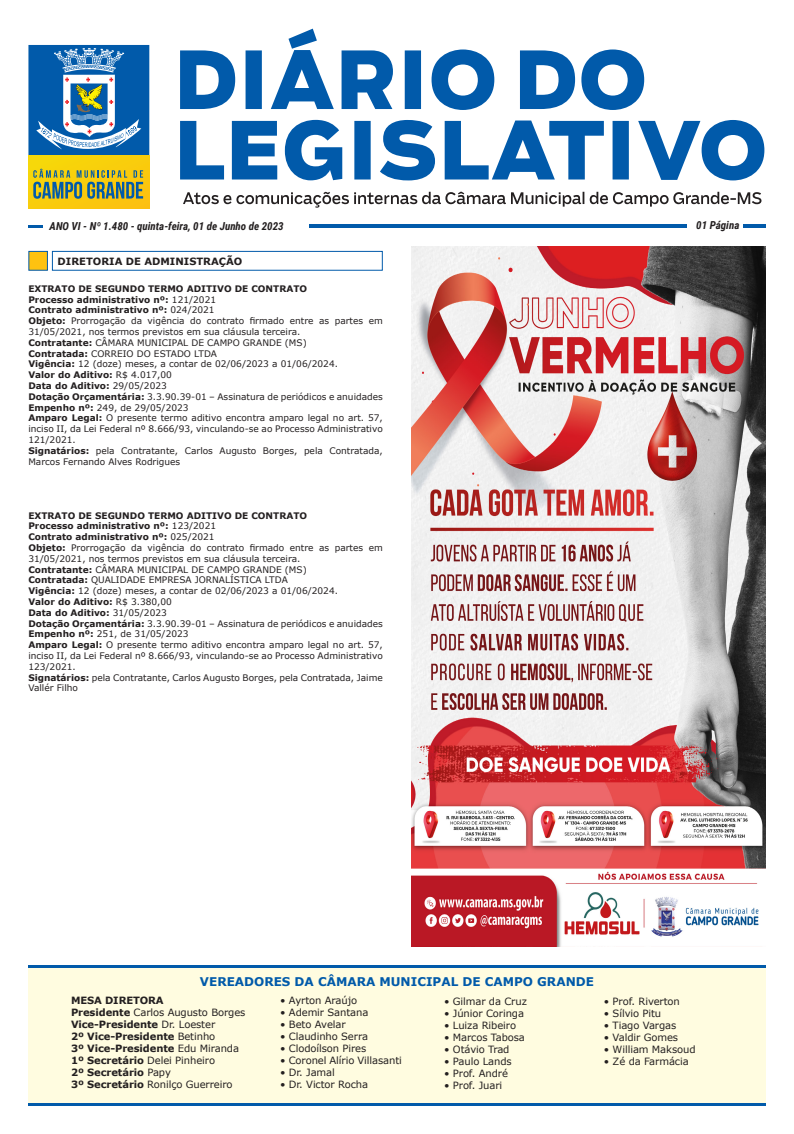
<style>
.page{position:relative;width:794px;height:1134px;background:#fff}
.page>*{position:absolute;margin:0;border:0;box-sizing:border-box;transform-origin:0 0}
.t1{font:700 12px "Verdana";color:#015aaa}
.t2{font:italic 700 11px "Roboto Condensed";color:#231f20}
.t3{font:10px "Verdana";letter-spacing:-.01em;color:#231f20}
.Título_Seção{font:700 10px/12px "Verdana";letter-spacing:-.01em;color:#231f20}
.t4{font:9px/10.8px "Verdana";color:#231f20}
.t5{font:700 9px "Verdana";color:#231f20}
.s1{font-weight:400}
.s2{font-weight:700}
</style>
<div class="page">
<svg style="left:180px;top:29px;width:584px;height:151px"></svg>
<svg style="left:183px;top:192px;width:578px;height:16px"></svg>
<div style="left:29px;top:155px;width:120px;height:53px;background:#f9ce0c"></div>
<svg style="left:33px;top:169px;width:110px;height:30px"></svg>
<svg style="left:28px;top:45px;width:121px;height:110px"></svg>
<hr style="left:28px;top:225px;width:14px;height:3px;background:#015aaa">
<hr style="left:309px;top:224px;width:377px;height:3px;background:#015aaa">
<hr style="left:743px;top:224px;width:22px;height:3px;background:#015aaa">
<div style="left:28px;top:965px;width:737px;height:138px;background:#fffce0"></div>
<hr style="left:28px;top:965px;width:737px;height:3px;background:#015aaa">
<hr style="left:28px;top:1103px;width:737px;height:3px;background:#015aaa">
<div style="left:28px;top:251px;width:20px;height:20px;background:#fec210;border:1px solid #015aaa"></div>
<div style="left:52px;top:251px;width:331px;height:20px;background:#fff;border:1px solid #015aaa"></div>
<img style="left:411px;top:247px;width:354px;height:700px">
<p class="t2" style="left:50px;top:218px;width:235px">ANO VI - Nº 1.480 - quinta-feira, 01 de Junho de 2023</p>
<p class="t2" style="left:696px;top:217px;width:45px">01 Página</p>
<p class="Título_Seção" style="left:58px;top:255px;width:186px">DIRETORIA DE ADMINISTRAÇÃO</p>
<p class="t5" style="left:28px;top:282px;width:280px">EXTRATO DE SEGUNDO TERMO ADITIVO DE CONTRATO</p>
<p class="t5" style="left:28px;top:293px;width:189px">Processo administrativo nº: <span class="s1">121/2021</span></p>
<p class="t5" style="left:28px;top:304px;width:188px">Contrato administrativo nº: <span class="s1">024/2021</span></p>
<p class="t4" style="left:28px;top:315px;width:356px"><span class="s2">Objeto:</span> Prorrogação da vigência do contrato firmado entre as partes em<br>31/05/2021, nos termos previstos em sua cláusula terceira.</p>
<p class="t4" style="left:28px;top:337px;width:280px"><span class="s2">Contratante:</span> CÂMARA MUNICIPAL DE CAMPO GRANDE (MS)</p>
<p class="t4" style="left:28px;top:348px;width:190px"><span class="s2">Contratada:</span> CORREIO DO ESTADO LTDA</p>
<p class="t4" style="left:28px;top:359px;width:311px"><span class="s2">Vigência:</span> 12 (doze) meses, a contar de 02/06/2023 a 01/06/2024.</p>
<p class="t5" style="left:28px;top:369px;width:145px">Valor do Aditivo: <span class="s1">R$ 4.017,00</span></p>
<p class="t5" style="left:28px;top:379px;width:140px">Data do Aditivo: <span class="s1">29/05/2023</span></p>
<p class="t4" style="left:28px;top:391px;width:356px"><span class="s2">Dotação Orçamentária:</span> 3.3.90.39-01 – Assinatura de periódicos e anuidades</p>
<p class="t4" style="left:28px;top:402px;width:162px"><span class="s2">Empenho nº:</span> 249, de 29/05/2023</p>
<p class="t4" style="left:28px;top:413px;width:356px;text-align:justify"><span class="s2">Amparo Legal:</span> O presente termo aditivo encontra amparo legal no art. 57, inciso II, da Lei Federal nº 8.666/93, vinculando-se ao Processo Administrativo 121/2021.</p>
<p class="t4" style="left:28px;top:445px;width:356px"><span class="s2">Signatários:</span> pela Contratante, Carlos Augusto Borges, pela Contratada,<br>Marcos Fernando Alves Rodrigues</p>
<p class="t5" style="left:28px;top:509px;width:280px">EXTRATO DE SEGUNDO TERMO ADITIVO DE CONTRATO</p>
<p class="t5" style="left:28px;top:520px;width:189px">Processo administrativo nº: <span class="s1">123/2021</span></p>
<p class="t5" style="left:28px;top:530px;width:188px">Contrato administrativo nº: <span class="s1">025/2021</span></p>
<p class="t4" style="left:28px;top:542px;width:356px"><span class="s2">Objeto:</span> Prorrogação da vigência do contrato firmado entre as partes em<br>31/05/2021, nos termos previstos em sua cláusula terceira.</p>
<p class="t4" style="left:28px;top:564px;width:280px"><span class="s2">Contratante:</span> CÂMARA MUNICIPAL DE CAMPO GRANDE (MS)</p>
<p class="t4" style="left:28px;top:575px;width:261px"><span class="s2">Contratada:</span> QUALIDADE EMPRESA JORNALÍSTICA LTDA</p>
<p class="t4" style="left:28px;top:585px;width:311px"><span class="s2">Vigência:</span> 12 (doze) meses, a contar de 02/06/2023 a 01/06/2024.</p>
<p class="t5" style="left:28px;top:595px;width:145px">Valor do Aditivo: <span class="s1">R$ 3.380,00</span></p>
<p class="t5" style="left:28px;top:606px;width:140px">Data do Aditivo: <span class="s1">31/05/2023</span></p>
<p class="t4" style="left:28px;top:618px;width:356px"><span class="s2">Dotação Orçamentária:</span> 3.3.90.39-01 – Assinatura de periódicos e anuidades</p>
<p class="t4" style="left:28px;top:629px;width:162px"><span class="s2">Empenho nº:</span> 251, de 31/05/2023</p>
<p class="t4" style="left:28px;top:639px;width:356px;text-align:justify"><span class="s2">Amparo Legal:</span> O presente termo aditivo encontra amparo legal no art. 57, inciso II, da Lei Federal nº 8.666/93, vinculando-se ao Processo Administrativo 123/2021.</p>
<p class="t4" style="left:28px;top:672px;width:356px"><span class="s2">Signatários:</span> pela Contratante, Carlos Augusto Borges, pela Contratada, Jaime<br>Vallér Filho</p>
<h1 class="t1" style="left:200px;top:973px;width:395px">VEREADORES DA CÂMARA MUNICIPAL DE CAMPO GRANDE</h1>
<p class="Título_Seção" style="left:71px;top:994px;width:176px">MESA DIRETORA<br>Presidente <span class="s1">Carlos Augusto Borges<br></span>Vice-Presidente <span class="s1">Dr. Loester<br></span>2º Vice-Presidente <span class="s1">Betinho<br></span>3º Vice-Presidente <span class="s1">Edu Miranda<br></span>1º Secretário <span class="s1">Delei Pinheiro<br></span>2º Secretário <span class="s1">Papy<br></span>3º Secretário <span class="s1">Ronilço Guerreiro</span></p>
<p class="t3" style="left:280px;top:994px;width:78px">• Ayrton Araújo</p>
<p class="t3" style="left:444px;top:994px;width:84px">• Gilmar da Cruz</p>
<p class="t3" style="left:444px;top:1006px;width:81px">• Júnior Coringa</p>
<p class="t3" style="left:444px;top:1018px;width:73px">• Luiza Ribeiro</p>
<p class="t3" style="left:444px;top:1030px;width:82px">• Marcos Tabosa</p>
<p class="t3" style="left:444px;top:1042px;width:67px">• Otávio Trad</p>
<p class="t3" style="left:444px;top:1054px;width:69px">• Paulo Lands</p>
<p class="t3" style="left:444px;top:1066px;width:65px">• Prof. André</p>
<p class="t3" style="left:444px;top:1078px;width:60px">• Prof. Juari</p>
<p class="t3" style="left:280px;top:1006px;width:90px">• Ademir Santana</p>
<p class="t3" style="left:280px;top:1018px;width:67px">• Beto Avelar</p>
<p class="t3" style="left:280px;top:1030px;width:89px">• Claudinho Serra</p>
<p class="t3" style="left:280px;top:1042px;width:88px">• Clodoílson Pires</p>
<p class="t3" style="left:280px;top:1054px;width:123px">• Coronel Alírio Villasanti</p>
<p class="t3" style="left:280px;top:1066px;width:56px">• Dr. Jamal</p>
<p class="t3" style="left:280px;top:1078px;width:89px">• Dr. Victor Rocha</p>
<p class="t3" style="left:604px;top:994px;width:78px">• Prof. Riverton</p>
<p class="t3" style="left:604px;top:1006px;width:59px">• Sílvio Pitu</p>
<p class="t3" style="left:604px;top:1018px;width:74px">• Tiago Vargas</p>
<p class="t3" style="left:604px;top:1030px;width:76px">• Valdir Gomes</p>
<p class="t3" style="left:604px;top:1042px;width:93px">• William Maksoud</p>
<p class="t3" style="left:604px;top:1054px;width:86px">• Zé da Farmácia</p>
</div>
